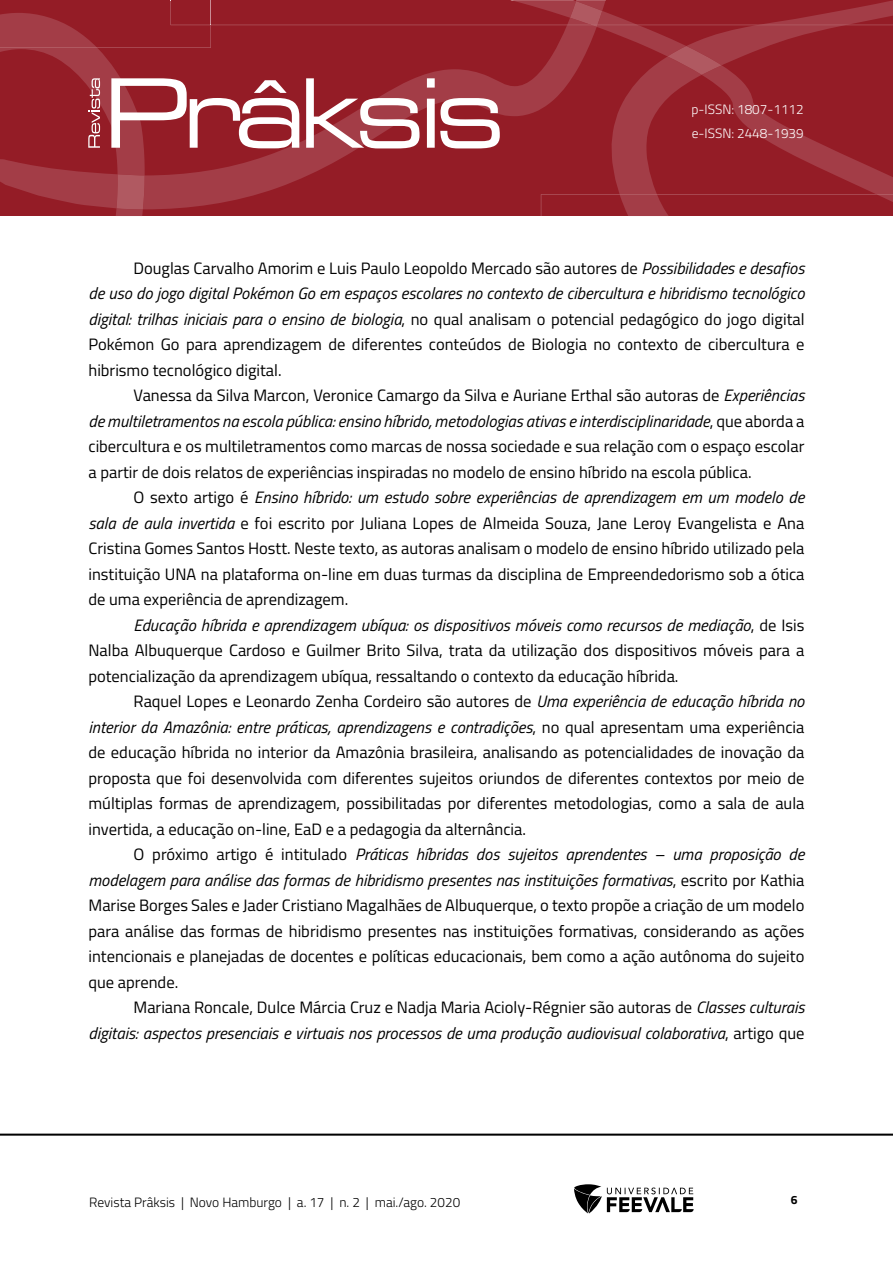
<style>
.page{position:relative;width:893px;height:1263px;background:#fff}
.page>*{position:absolute;margin:0;border:0;box-sizing:border-box;transform-origin:0 0}
.Corpo_de_texto{font:16.5px/25.5px "Titillium Web";color:#000;text-align:justify}
.Corpo_de_texto-2{font:italic 16.5px/25.5px "Titillium Web";color:#000;text-align:right}
.t1{font:300 13.5px "Titillium Web";color:#000}
.t2{font:300 13.5px/24px "Titillium Web";color:#fff}
.t3{font:700 12px "Titillium Web";color:#000}
.s1{font-style:italic}
.s2{font-style:normal}
</style>
<div class="page">
<hr style="left:0;top:1133px;width:893px;height:3px;background:#000">
<svg style="left:574px;top:1184px;width:120px;height:29px"></svg>
<svg style="left:0;top:0;width:893px;height:216px;background:#9c2e38"></svg>
<p class="t2" style="left:691px;top:97px;width:114px">p-ISSN: 1807-1112 e-ISSN: 2448-1939</p>
<p class="Corpo_de_texto" style="left:88px;top:254px;width:717px;text-indent:45px">Douglas Carvalho Amorim e Luis Paulo Leopoldo Mercado são autores de <span class="s1">Possibilidades e desafios de uso do jogo digital Pokémon Go em espaços escolares no contexto de cibercultura e hibridismo tecnológico digital: trilhas iniciais para o ensino de biologia</span>, no qual analisam o potencial pedagógico do jogo digital Pokémon Go para aprendizagem de diferentes conteúdos de Biologia no contexto de cibercultura e hibrismo tecnológico digital.</p>
<p class="Corpo_de_texto" style="left:88px;top:382px;width:717px;text-indent:45px">Vanessa da Silva Marcon, Veronice Camargo da Silva e Auriane Erthal são autoras de <span class="s1">Experiências de multiletramentos na escola pública: ensino híbrido, metodologias ativas e interdisciplinaridade</span>, que aborda a cibercultura e os multiletramentos como marcas de nossa sociedade e sua relação com o espaço escolar a partir de dois relatos de experiências inspiradas no modelo de ensino híbrido na escola pública.</p>
<p class="Corpo_de_texto" style="left:88px;top:484px;width:717px;text-indent:45px">O sexto artigo é <span class="s1">Ensino híbrido: um estudo sobre experiências de aprendizagem em um modelo de sala de aula invertida</span> e foi escrito por Juliana Lopes de Almeida Souza, Jane Leroy Evangelista e Ana Cristina Gomes Santos Hostt. Neste texto, as autoras analisam o modelo de ensino híbrido utilizado pela instituição UNA na plataforma on-line em duas turmas da disciplina de Empreendedorismo sob a ótica de uma experiência de aprendizagem.</p>
<p class="Corpo_de_texto" style="left:88px;top:611px;width:717px;text-indent:45px"><span class="s1">Educação híbrida e aprendizagem ubíqua: os dispositivos móveis como recursos de mediação</span>, de Isis Nalba Albuquerque Cardoso e Guilmer Brito Silva, trata da utilização dos dispositivos móveis para a potencialização da aprendizagem ubíqua, ressaltando o contexto da educação híbrida.</p>
<p class="Corpo_de_texto" style="left:88px;top:688px;width:717px;text-indent:45px">Raquel Lopes e Leonardo Zenha Cordeiro são autores de <span class="s1">Uma experiência de educação híbrida no interior da Amazônia: entre práticas, aprendizagens e contradições</span>, no qual apresentam uma experiência de educação híbrida no interior da Amazônia brasileira, analisando as potencialidades de inovação da proposta que foi desenvolvida com diferentes sujeitos oriundos de diferentes contextos por meio de múltiplas formas de aprendizagem, possibilitadas por diferentes metodologias, como a sala de aula invertida, a educação on-line, EaD e a pedagogia da alternância.</p>
<p class="Corpo_de_texto" style="left:88px;top:841px;width:717px;text-indent:45px">O próximo artigo é intitulado <span class="s1">Práticas híbridas dos sujeitos aprendentes – uma proposição de modelagem para análise das formas de hibridismo presentes nas instituições formativas</span>, escrito por Kathia Marise Borges Sales e Jader Cristiano Magalhães de Albuquerque, o texto propõe a criação de um modelo para análise das formas de hibridismo presentes nas instituições formativas, considerando as ações intencionais e planejadas de docentes e políticas educacionais, bem como a ação autônoma do sujeito que aprende.</p>
<p class="Corpo_de_texto-2" style="left:88px;top:994px;width:717px"><span class="s2">Mariana Roncale, Dulce Márcia Cruz e Nadja Maria Acioly-Régnier são autoras de</span> Classes culturais digitais: aspectos presenciais e virtuais nos processos de uma produção audiovisual colaborativa<span class="s2">, artigo que</span></p>
<p class="t1" style="left:89px;top:1192px;width:372px">Revista Prâksis | Novo Hamburgo | a. 17 | n. 2 | mai./ago. 2020</p>
<p class="t3" style="left:791px;top:1190px;width:8px">6</p>
</div>
